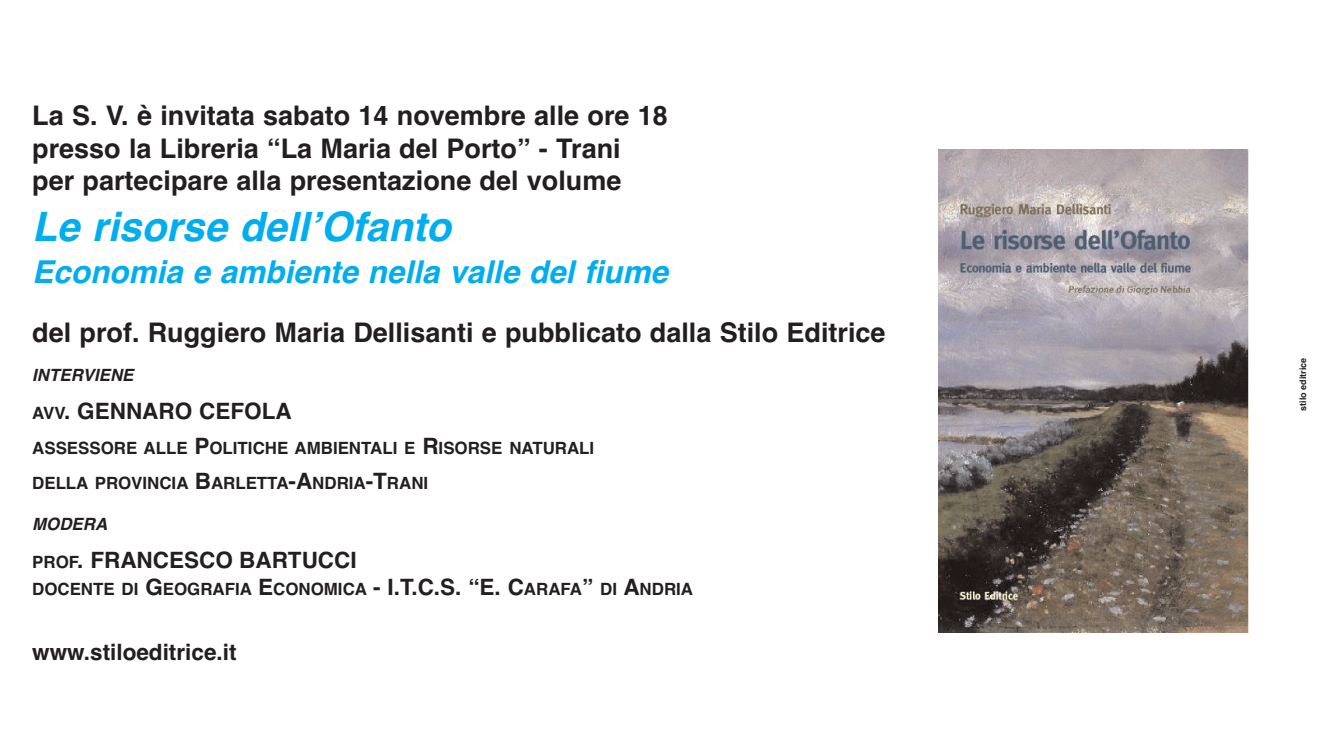
<style>
.page{position:relative;width:1340px;height:740px;background:#fff}
.page>*{position:absolute;margin:0;border:0;box-sizing:border-box;transform-origin:0 0}
.t1{font:italic 700 40.5px "Helvetica";color:#00aeef}
.t2{font:italic 700 31.5px "Helvetica";color:#00aeef}
.t3{font:700 27px/32.4px "Helvetica";color:#231f20}
.t4{font:700 22.5px "Helvetica";color:#231f20}
.t5{font:700 16.88px/35.1px "Helvetica";color:#231f20}
.t6{font:italic 700 16.88px "Helvetica";color:#231f20}
.t7{font:700 9px "Helvetica";color:#231f20}
.s1{font-size:16.88px}
.s2{font-size:22.5px}
</style>
<div class="page">
<img style="left:938px;top:149px;width:310px;height:483px">
<p class="t3" style="left:32px;top:100px;width:637px">La S. V. è invitata sabato 14 novembre alle ore 18 presso la Libreria “La Maria del Porto” - Trani per partecipare alla presentazione del volume</p>
<h1 class="t1" style="left:32px;top:203px;width:433px">Lerisorsedell’Ofanto</h1>
<p class="t2" style="left:32px;top:253px;width:647px">Economiaeambientenellavalledelfiume</p>
<p class="t3" style="left:32px;top:316px;width:855px">del prof. Ruggiero Maria Dellisanti e pubblicato dalla Stilo Editrice</p>
<p class="t6" style="left:32px;top:366px;width:108px">INTERVIENE</p>
<p class="t4" style="left:32px;top:398px;width:261px"><span class="s1">AVV</span>. GENNARO CEFOLA</p>
<p class="t5" style="left:32px;top:431px;width:563px">ASSESSORE ALLE <span class="s2">P</span>OLITICHE AMBIENTALI E <span class="s2">R</span>ISORSE NATURALI<br>DELLA PROVINCIA <span class="s2">B</span>ARLETTA<span class="s2">-A</span>NDRIA<span class="s2">-T</span>RANI</p>
<p class="t6" style="left:32px;top:514px;width:82px">MODERA</p>
<p class="t4" style="left:32px;top:547px;width:326px"><span class="s1">PROF</span>. FRANCESCO BARTUCCI</p>
<p class="t5" style="left:32px;top:571px;width:662px">DOCENTE DI <span class="s2">G</span>EOGRAFIA <span class="s2">E</span>CONOMICA <span class="s2">- I.T.C.S. “E. C</span>ARAFA<span class="s2">”</span> DI <span class="s2">A</span>NDRIA</p>
<p class="t4" style="left:32px;top:639px;width:206px">www.stiloeditrice.it</p>
<p class="t7" style="left:1297px;top:411px;width:55px;rotate:-90deg">stilo editrice</p>
</div>
